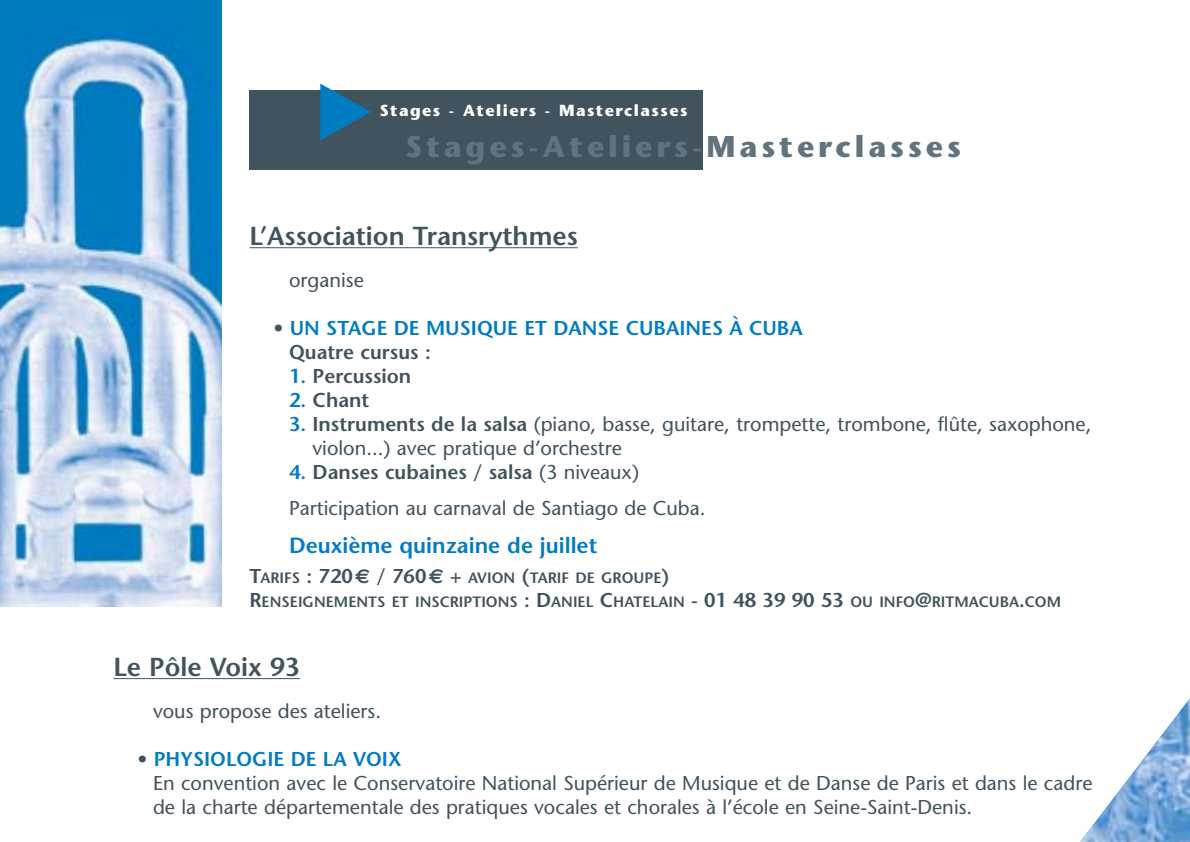
<style>
.page{position:relative;width:1190px;height:842px;background:#fff}
.page>*{position:absolute;margin:0;border:0;box-sizing:border-box;transform-origin:0 0}
.t1{font:700 30px "Stone Sans";letter-spacing:.13em;color:#61737d}
.t2{font:600 26px "Stone Sans";color:#41535d}
.t3{font:600 22px "Stone Sans";color:#007cc3}
.t4{font:20px/24px "Stone Sans";color:#41535d}
.t5{font:600 20px/24px "Stone Sans";color:#007cc3}
.t6{font:600 20px "Stone Sans";color:#41535d}
.t7{font:700 16px "Stone Sans";letter-spacing:.095em;color:#fff}
.t8{font:600 15px/24px "Stone Sans";color:#41535d}
.s1{color:#41535d}
.s2{color:#007cc3}
.s3{font-weight:600;color:#007cc3}
.s4{font-weight:600}
.s5{font-size:20px}
.s6{font-family:"Euro Sans";font-weight:700;font-size:20px}
</style>
<div class="page">
<img style="left:1080px;top:698px;width:110px;height:144px">
<hr style="left:249px;top:247px;width:329px;height:1px;background:#41535d">
<div style="left:249px;top:91px;width:454px;height:79px;background:#41535d"></div>
<svg style="left:320px;top:84px;width:51px;height:56px"></svg>
<img style="left:0;top:0;width:221px;height:607px">
<hr style="left:113px;top:678px;width:187px;height:1px;background:#41535d">
<p class="t7" style="left:380px;top:105px;width:309px">Stages - Ateliers - Masterclasses</p>
<h1 class="t1" style="left:405px;top:135px;width:557px">Stages-Ateliers-Masterclasses</h1>
<h2 class="t2" style="left:249px;top:226px;width:330px">L’Association Transrythmes</h2>
<p class="t4" style="left:289px;top:270px;width:76px">organise</p>
<p class="t5" style="left:289px;top:318px;width:515px;text-indent:-16px"><span class="s1">•</span> UN STAGE DE MUSIQUE ET DANSE CUBAINES À CUBA<br><span class="s1">Quatre cursus :</span></p>
<p class="t6" style="left:289px;top:368px;width:124px"><span class="s2">1.</span> Percussion</p>
<p class="t6" style="left:289px;top:392px;width:82px"><span class="s2">2.</span> Chant</p>
<p class="t4" style="left:312px;top:414px;width:781px;text-indent:-23px"><span class="s3">3.</span> <span class="s4">Instruments de la salsa</span> (piano, basse, guitare, trompette, trombone, flûte, saxophone, violon...) avec pratique d’orchestre</p>
<p class="t4" style="left:289px;top:456px;width:418px;line-height:36px"><span class="s3">4.</span> <span class="s4">Danses cubaines / salsa</span> (3 niveaux)<br>Participation au carnaval de Santiago de Cuba.</p>
<p class="t3" style="left:289px;top:537px;width:310px">Deuxième quinzaine de juillet</p>
<p class="t8" style="left:249px;top:567px;width:813px"><span class="s5">T</span>ARIFS <span class="s5">: 720</span><span class="s6">€</span> <span class="s5">/ 760</span><span class="s6">€</span> <span class="s5">+</span> AVION <span class="s5">(</span>TARIF DE GROUPE<span class="s5">)<br>R</span>ENSEIGNEMENTS ET INSCRIPTIONS <span class="s5">: D</span>ANIEL <span class="s5">C</span>HATELAIN <span class="s5">- 01 48 39 90 53</span> OU INFO<span class="s5">@</span>RITMACUBA<span class="s5">.</span>COM</p>
<h2 class="t2" style="left:113px;top:657px;width:188px">Le Pôle Voix 93</h2>
<p class="t4" style="left:153px;top:701px;width:230px">vous propose des ateliers.</p>
<p class="t4" style="left:153px;top:749px;width:941px;text-indent:-16px"><span class="s4">•</span> <span class="s3">PHYSIOLOGIE DE LA VOIX<br></span>En convention avec le Conservatoire National Supérieur de Musique et de Danse de Paris et dans le cadre de la charte départementale des pratiques vocales et chorales à l’école en Seine-Saint-Denis.</p>
</div>
